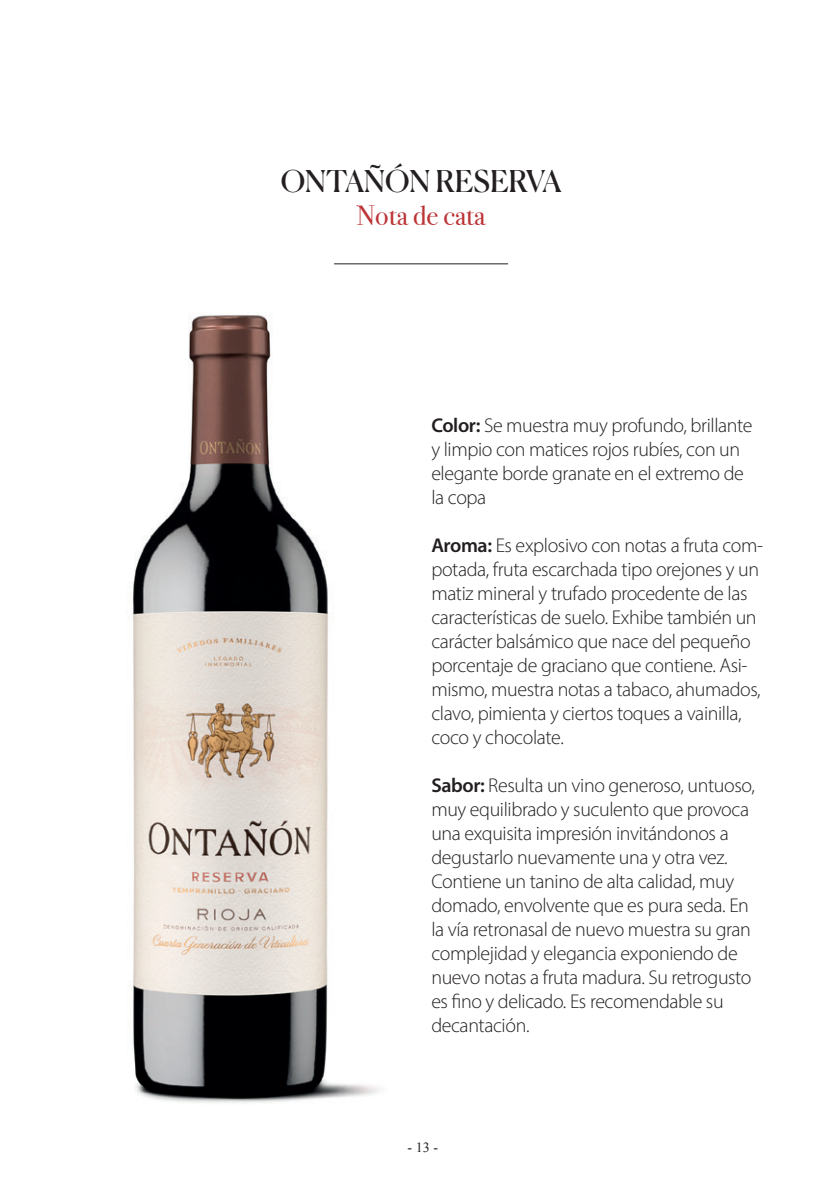
<style>
.page{position:relative;width:840px;height:1191px;background:#fff}
.page>*{position:absolute;margin:0;border:0;box-sizing:border-box;transform-origin:0 0}
.t1{font:30px "Canela";color:#231f20}
.t2{font:28px "Bodoni Svty Two OSITCTT";color:#bc3436}
.t3{font:20px/24px "Myriad Variable Concept";letter-spacing:.135em;color:#231f20}
.t4{font:14px "Times New Roman";color:#231f20}
</style>
<div class="page">
<img style="left:132px;top:264px;width:290px;height:839px">
<hr style="left:334px;top:263px;width:174px;height:1px;background:#231f20">
<h1 class="t1" style="left:280px;top:157px;width:282px">ONTAÑÓN RESERVA</h1>
<h2 class="t2" style="left:356px;top:199px;width:130px">Nota de cata</h2>
<p class="t3" style="left:431px;top:413px;width:319px">Color: Se muestra muy profundo, brillante y limpio con matices rojos rubíes, con un elegante borde granate en el extremo de la copa</p>
<p class="t3" style="left:431px;top:533px;width:333px">Aroma: Es explosivo con notas a fruta com&shy;potada, fruta escarchada tipo orejones y un matiz mineral y trufado procedente de las características de suelo. Exhibe también un carácter balsámico que nace del pequeño porcentaje de graciano que contiene. Asi&shy;mismo, muestra notas a tabaco, ahumados, clavo, pimienta y ciertos toques a vainilla, coco y chocolate.</p>
<p class="t3" style="left:431px;top:773px;width:325px">Sabor: Resulta un vino generoso, untuoso, muy equilibrado y suculento que provoca una exquisita impresión invitándonos a degustarlo nuevamente una y otra vez.<br>Contiene un tanino de alta calidad, muy domado, envolvente que es pura seda. En la vía retronasal de nuevo muestra su gran complejidad y elegancia exponiendo de nuevo notas a fruta madura. Su retrogusto es fino y delicado. Es recomendable su decantación.</p>
<p class="t4" style="left:407px;top:1137px;width:32px">- 13 -</p>
</div>
